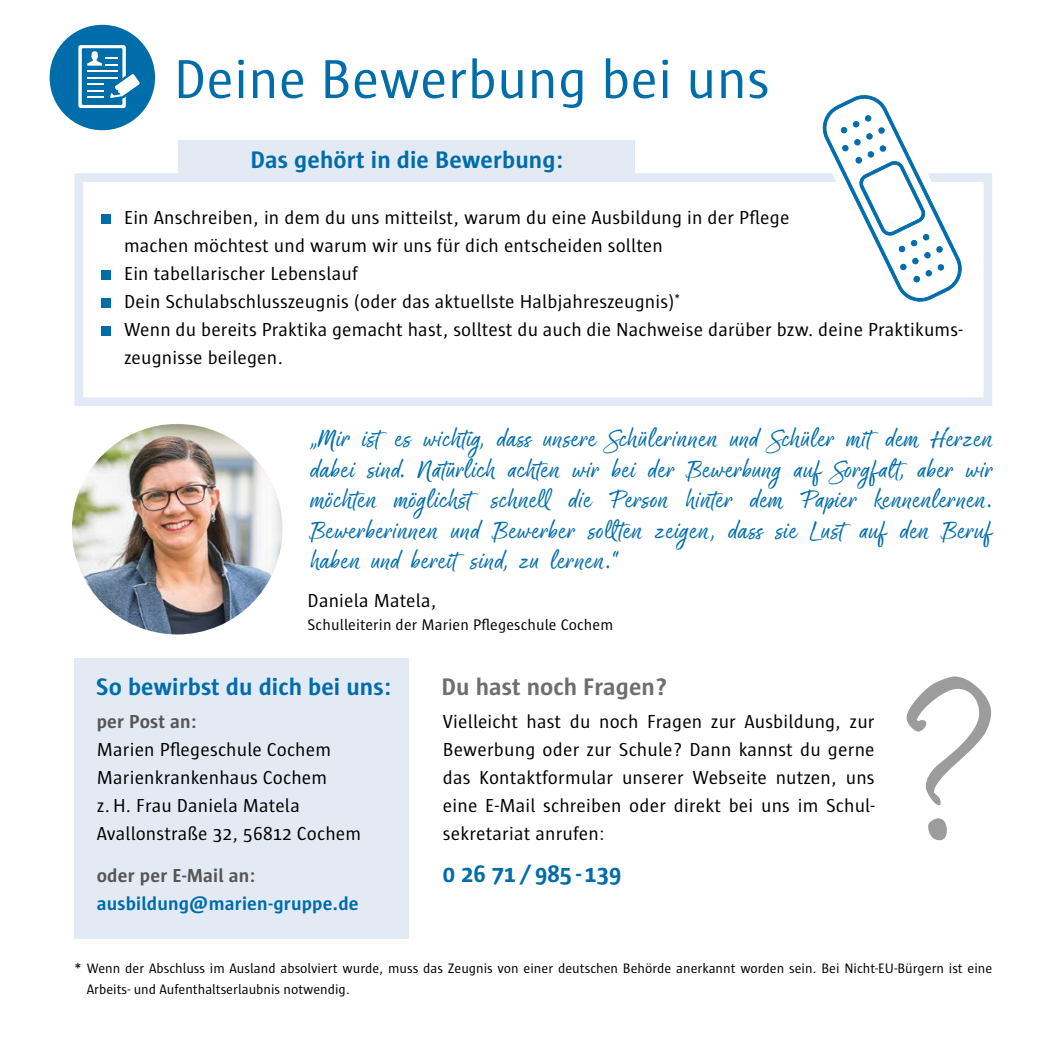
<style>
.page{position:relative;width:1042px;height:1042px;background:#fff}
.page>*{position:absolute;margin:0;border:0;box-sizing:border-box;transform-origin:0 0}
.t1{font:56px "Sun";letter-spacing:.005em;color:#006dab}
.t2{font:28px/30.6px "Good Karma";letter-spacing:.01em;color:#006dab;text-align:justify}
.t3{font:700 24.5px "Sun";letter-spacing:.005em;color:#006dab}
.t4{font:700 24.5px "Sun";letter-spacing:.005em;color:#6e6e6e}
.t5{font:19.25px/28px "Sun";letter-spacing:.01em;color:#000}
.t6{font:700 19.25px "Sun";letter-spacing:.01em;color:#006dab}
.t7{font:700 19.25px "Sun";letter-spacing:.01em;color:#565655}
.t8{font:15.75px "Sun";letter-spacing:.01em;color:#000}
.t9{font:14px/21px "Sun";color:#000}
</style>
<div class="page">
<div style="left:179px;top:140px;width:456px;height:38px;background:#e3eaf4"></div>
<div style="left:74px;top:173px;width:918px;height:233px;border:9px solid #e3eaf4"></div>
<div style="left:101px;top:215px;width:9px;height:9px;background:#006dab"></div>
<div style="left:101px;top:271px;width:9px;height:9px;background:#006dab"></div>
<div style="left:101px;top:299px;width:9px;height:9px;background:#006dab"></div>
<div style="left:101px;top:327px;width:9px;height:9px;background:#006dab"></div>
<div style="left:74px;top:658px;width:335px;height:280px;background:#e3eaf4"></div>
<svg style="left:906px;top:676px;width:85px;height:164px"></svg>
<img style="left:72px;top:424px;width:210px;height:210px;border-radius:105px">
<div style="left:50px;top:25px;width:105px;height:105px;background:#006dab;border-radius:50%"></div>
<svg style="left:811px;top:95px;width:153px;height:207px"></svg>
<svg style="left:78px;top:45px;width:69px;height:63px"></svg>
<h1 class="t1" style="left:174px;top:48px;width:597px">Deine Bewerbung bei uns</h1>
<p class="t3" style="left:251px;top:146px;width:314px">Das gehört in die Bewerbung:</p>
<p class="t5" style="left:124px;top:203px;width:839px">Ein Anschreiben, in dem du uns mitteilst, warum du eine Ausbildung in der Pflege<br>machen möchtest und warum wir uns für dich entscheiden sollten<br>Ein tabellarischer Lebenslauf<br>Dein Schulabschlusszeugnis (oder das aktuellste Halbjahreszeugnis)<sup>*<br></sup>Wenn du bereits Praktika gemacht hast, solltest du auch die Nachweise darüber bzw. deine Praktikums&shy;zeugnisse beilegen.</p>
<p class="t2" style="left:310px;top:425px;width:684px">„Mir ist es wichtig, dass unsere Schülerinnen und Schüler mit dem Herzen dabei sind. Natürlich achten wir bei der Bewerbung auf Sorgfalt, aber wir möchten möglichst schnell die Person hinter dem Papier kennenlernen.<br>Bewerberinnen und Bewerber sollten zeigen, dass sie Lust auf den Beruf haben und bereit sind, zu lernen.“</p>
<p class="t5" style="left:308px;top:587px;width:131px">Daniela Matela,</p>
<p class="t8" style="left:308px;top:616px;width:307px">Schulleiterin der Marien Pflegeschule Cochem</p>
<p class="t3" style="left:96px;top:673px;width:296px">So bewirbst du dich bei uns:</p>
<p class="t4" style="left:441px;top:673px;width:227px">Du hast noch Fragen?</p>
<p class="t7" style="left:97px;top:711px;width:101px">per Post an:</p>
<p class="t5" style="left:97px;top:735px;width:266px">Marien Pflegeschule Cochem<br>Marienkrankenhaus Cochem z.H. Frau Daniela Matela<br>Avallonstraße 32, 56812 Cochem</p>
<p class="t7" style="left:97px;top:865px;width:160px">oder per E-Mail an:</p>
<p class="t6" style="left:97px;top:893px;width:263px">ausbildung@marien-gruppe.de</p>
<p class="t5" style="left:443px;top:707px;width:433px;text-align:justify">Vielleicht hast du noch Fragen zur Ausbildung, zur Bewerbung oder zur Schule? Dann kannst du gerne das Kontaktformular unserer Webseite nutzen, uns eine E-Mail schreiben oder direkt bei uns im Schul&shy;sekretariat anrufen:</p>
<p class="t3" style="left:443px;top:860px;width:180px">0 26 71 / 985 - 139</p>
<p class="t9" style="left:87px;top:957px;width:907px;text-indent:-12px">* Wenn der Abschluss im Ausland absolviert wurde, muss das Zeugnis von einer deutschen Behörde anerkannt worden sein. Bei Nicht-EU-Bürgern ist eine<br>Arbeits- und Aufenthaltserlaubnis notwendig.</p>
</div>
